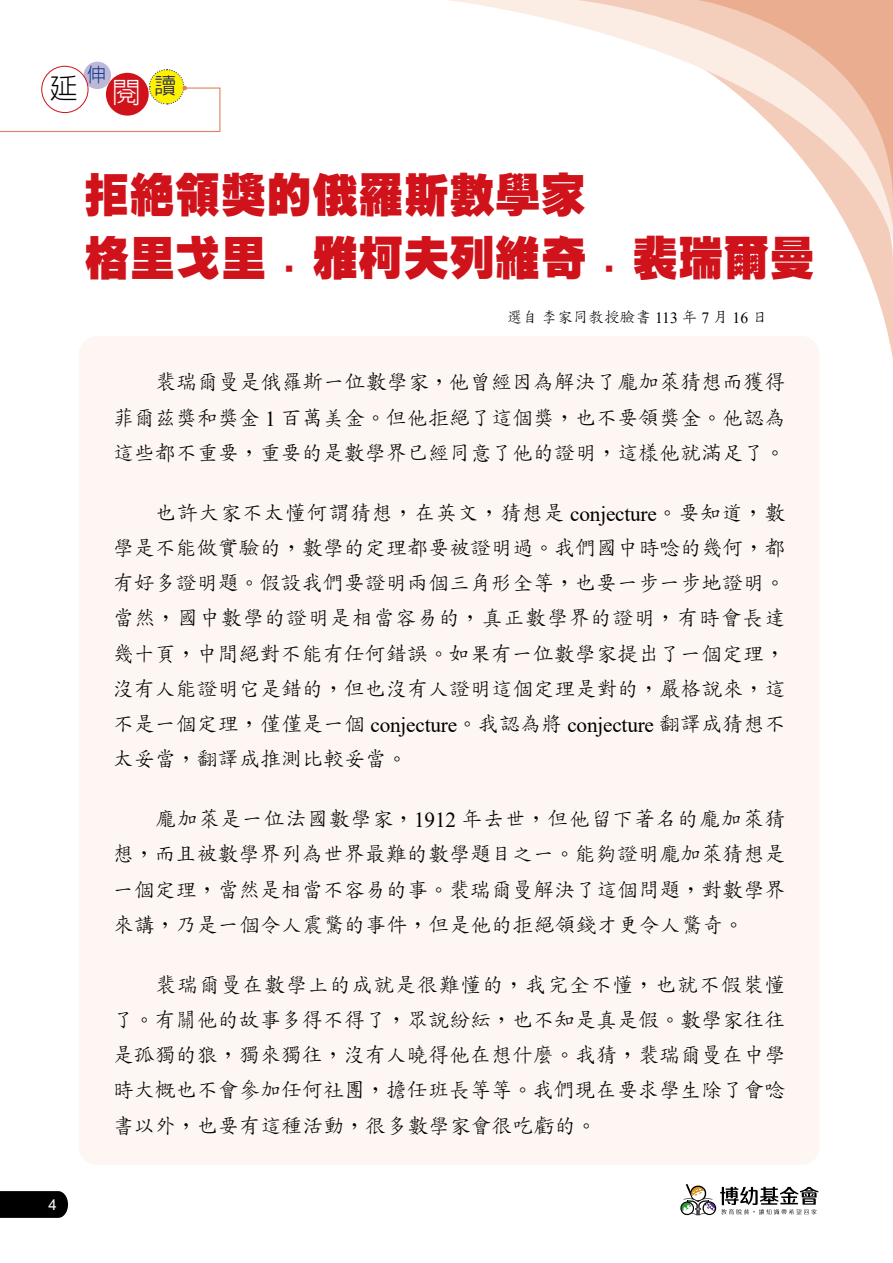
<style>
.page{position:relative;width:893px;height:1263px;background:#fff}
.page>*{position:absolute;margin:0;border:0;box-sizing:border-box;transform-origin:0 0}
.t1{font:900 45.75px/63.4px "AR Hei B5";color:#d0121b}
.t2{font:300 28.5px "AR Hei B5";color:#000}
.t3{font:300 21.3px/35.1px "AR Std Kai B5";letter-spacing:-.01em;color:#000;text-align:justify}
.t4{font:300 19.65px "AR Hei B5";color:#0c3388}
.t5{font:300 15.6px "AR Std Kai B5";color:#000}
.t6{font:14.85px "Arial";color:#fff}
.s1{color:#fff}
.s2{font-family:"Times New Roman";font-weight:400}
</style>
<div class="page">
<svg style="left:0;top:1191px;width:68px;height:27px;background:#090909"></svg>
<svg style="left:854px;top:241px;width:39px;height:118px"></svg>
<svg style="left:449px;top:0;width:444px;height:241px"></svg>
<svg style="left:577px;top:0;width:316px;height:226px"></svg>
<svg style="left:698px;top:0;width:195px;height:205px"></svg>
<div style="left:79px;top:336px;width:741px;height:829px;background:#fdf6f2;border-radius:19px"></div>
<div style="left:84px;top:62px;width:27px;height:27px;background:#bcb8d8;border-radius:50%"></div>
<svg style="left:0;top:68px;width:221px;height:64px"></svg>
<svg style="left:680px;top:1184px;width:138px;height:32px"></svg>
<p class="t4" style="left:87px;top:65px;width:21px">伸</p>
<h2 class="t2" style="left:50px;top:74px;width:129px">延 <span class="s1">閱</span><sup>讀</sup></h2>
<h1 class="t1" style="left:84px;top:163px;width:733px">拒絕領獎的俄羅斯數學家<br>格里戈里·雅柯夫列維奇·裴瑞爾曼</h1>
<p class="t5" style="left:506px;top:309px;width:263px">選自李家同教授臉書 <span class="s2">113</span> 年 <span class="s2">7</span> 月 <span class="s2">16</span> 日</p>
<p class="t3" style="left:113px;top:365px;width:674px;text-indent:43px">裴瑞爾曼是俄羅斯一位數學家，他曾經因為解決了龐加萊猜想而獲得菲爾茲獎和獎金 <span class="s2">1</span> 百萬美金。但他拒絕了這個獎，也不要領獎金。他認為這些都不重要，重要的是數學界已經同意了他的證明，這樣他就滿足了。</p>
<p class="t3" style="left:113px;top:496px;width:674px;text-indent:43px">也許大家不太懂何謂猜想，在英文，猜想是 <span class="s2">conjecture</span>。要知道，數學是不能做實驗的，數學的定理都要被證明過。我們國中時唸的幾何，都有好多證明題。假設我們要證明兩個三角形全等，也要一步一步地證明。當然，國中數學的證明是相當容易的，真正數學界的證明，有時會長達幾十頁，中間絕對不能有任何錯誤。如果有一位數學家提出了一個定理，沒有人能證明它是錯的，但也沒有人證明這個定理是對的，嚴格說來，這不是一個定理，僅僅是一個 <span class="s2">conjecture</span>。我認為將 <span class="s2">conjecture</span> 翻譯成猜想不太妥當，翻譯成推測比較妥當。</p>
<p class="t3" style="left:113px;top:802px;width:674px;text-indent:43px">龐加萊是一位法國數學家，<span class="s2">1912</span> 年去世，但他留下著名的龐加萊猜想，而且被數學界列為世界最難的數學題目之一。能夠證明龐加萊猜想是一個定理，當然是相當不容易的事。裴瑞爾曼解決了這個問題，對數學界來講，乃是一個令人震驚的事件，但是他的拒絕領錢才更令人驚奇。</p>
<p class="t6" style="left:49px;top:1194px;width:10px">4</p>
<p class="t3" style="left:113px;top:967px;width:675px;text-indent:43px">裴瑞爾曼在數學上的成就是很難懂的，我完全不懂，也就不假裝懂了。有關他的故事多得不得了，眾說紛紜，也不知是真是假。數學家往往是孤獨的狼，獨來獨往，沒有人曉得他在想什麼。我猜，裴瑞爾曼在中學時大概也不會參加任何社團，擔任班長等等。我們現在要求學生除了會唸書以外，也要有這種活動，很多數學家會很吃虧的。</p>
</div>
